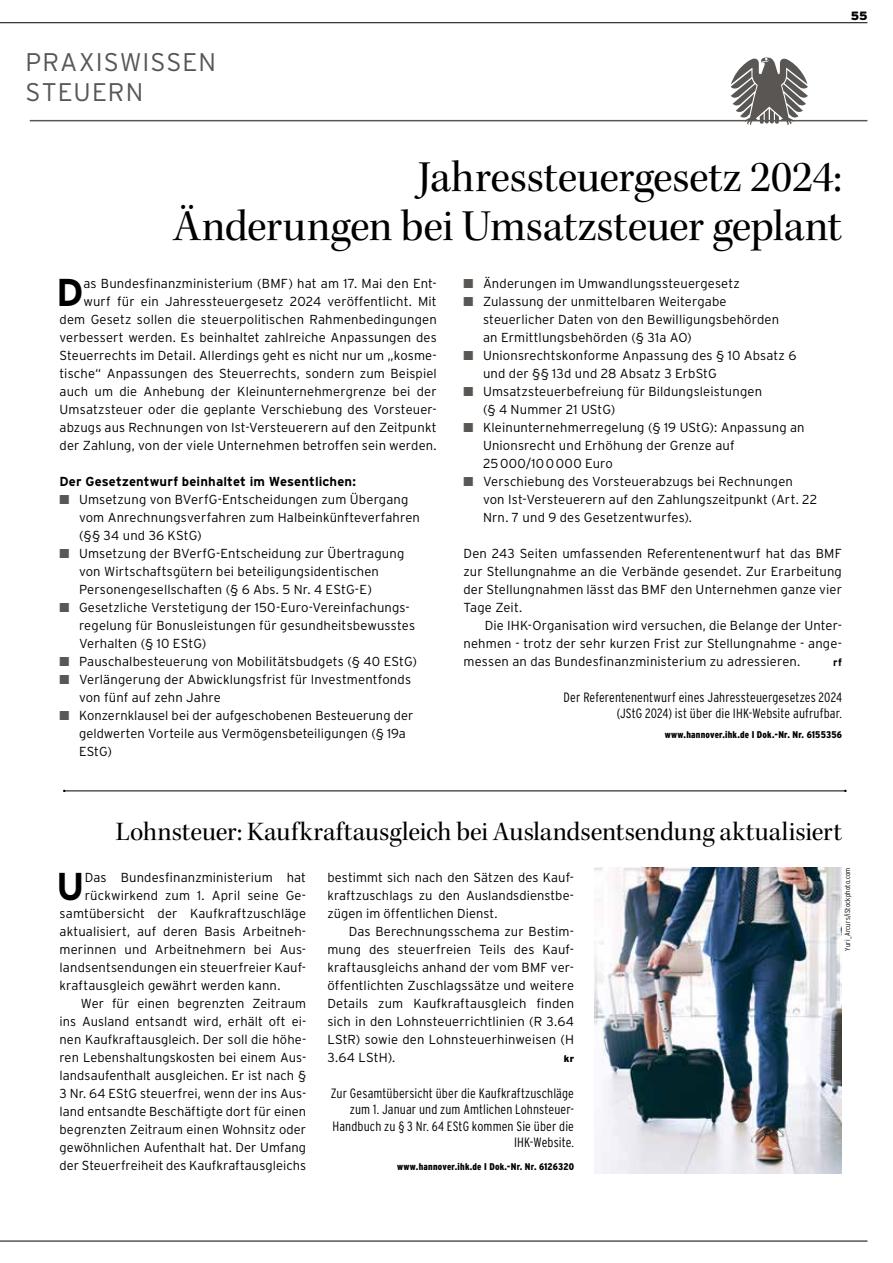
<style>
.page{position:relative;width:893px;height:1263px;background:#fff}
.page>*{position:absolute;margin:0;border:0;box-sizing:border-box;transform-origin:0 0}
.t1{font:45px/49.5px "Kepler Std Subh";letter-spacing:-.005em;color:#000;text-align:right}
.t2{font:700 38.7px "Interstate";color:#000}
.t3{font:27px "Kepler Std Subh";color:#000}
.t4{font:300 25.5px/30px "Interstate";letter-spacing:.04em;color:#595654}
.t5{font:300 condensed 13.5px/16.2px "Interstate";letter-spacing:.01em;color:#000;text-align:right}
.t6{font:300 13.05px/18px "Interstate";letter-spacing:.01em;color:#000}
.t7{font:700 13.05px "Interstate";letter-spacing:.01em;color:#000}
.t8{font:900 12px "Interstate";color:#000}
.t9{font:700 10.5px "Interstate";color:#000}
.t10{font:900 condensed 9.75px "Interstate";letter-spacing:.025em;color:#000}
.t11{font:900 9.75px "Interstate";color:#000}
.t12{font:300 condensed 7.5px "Interstate";letter-spacing:.025em;color:#000}
.s1{color:#595654}
</style>
<div class="page">
<img style="left:595px;top:867px;width:247px;height:307px">
<hr style="left:30px;top:120px;width:837px;height:1px;background:#595654">
<svg style="left:731px;top:57px;width:77px;height:68px"></svg>
<hr style="left:64px;top:791px;width:781px;height:1px;background:#000">
<hr style="left:0;top:1241px;width:867px;height:1px;background:#000">
<hr style="left:0;top:22px;width:867px;height:1px;background:#000">
<h3 class="t4" style="left:26px;top:47px;width:192px">PRAXISWISSEN<br>STEUERN</h3>
<p class="t8" style="left:851px;top:9px;width:18px">55</p>
<h1 class="t1" style="left:174px;top:153px;width:670px">Jahressteuergesetz 2024:<br>Änderungen bei Umsatzsteuer geplant</h1>
<p class="t6" style="left:60px;top:274px;width:379px;text-align:right">as Bundesfinanzministerium (BMF) hat am 17. Mai den Ent&shy;wurf für ein Jahressteuergesetz 2024 veröffentlicht. Mit dem Gesetz sollen die steuerpolitischen Rahmenbedingungen verbessert werden. Es beinhaltet zahlreiche Anpassungen des Steuerrechts im Detail. Allerdings geht es nicht nur um „kosme&shy;tische“ Anpassungen des Steuerrechts, sondern zum Beispiel auch um die Anhebung der Kleinunternehmergrenze bei der Umsatzsteuer oder die geplante Verschiebung des Vorsteuer&shy;abzugs aus Rechnungen von Ist-Versteuerern auf den Zeitpunkt der Zahlung, von der viele Unternehmen betroffen sein werden.</p>
<p class="t7" style="left:60px;top:473px;width:298px">Der Gesetzentwurf beinhaltet im Wesentlichen:</p>
<p class="t6" style="left:79px;top:490px;width:342px;text-indent:-20px"><span class="s1">■</span> Umsetzung von BVerfG-Entscheidungen zum Übergang vom Anrechnungsverfahren zum Halbeinkünfteverfahren (§§ 34 und 36 KStG)</p>
<p class="t6" style="left:79px;top:544px;width:327px;text-indent:-19px"><span class="s1">■</span> Umsetzung der BVerfG-Entscheidung zur Übertragung von Wirtschaftsgütern bei beteiligungsidentischen<br>Personengesellschaften (§ 6 Abs. 5 Nr. 4 EStG-E)</p>
<p class="t6" style="left:79px;top:598px;width:338px;text-indent:-19px"><span class="s1">■</span> Gesetzliche Verstetigung der 150-Euro-Vereinfachungs&shy;regelung für Bonusleistungen für gesundheitsbewusstes<br>Verhalten (§ 10 EStG)</p>
<p class="t6" style="left:60px;top:652px;width:359px"><span class="s1">■</span> Pauschalbesteuerung von Mobilitätsbudgets (§ 40 EStG)</p>
<p class="t6" style="left:79px;top:670px;width:334px;text-indent:-19px"><span class="s1">■</span> Verlängerung der Abwicklungsfrist für Investmentfonds von fünf auf zehn Jahre</p>
<p class="t6" style="left:79px;top:706px;width:336px;text-indent:-19px"><span class="s1">■</span> Konzernklausel bei der aufgeschobenen Besteuerung der geldwerten Vorteile aus Vermögensbeteiligungen (§ 19a<br>EStG)</p>
<h2 class="t2" style="left:56px;top:269px;width:29px">D</h2>
<p class="t6" style="left:463px;top:274px;width:278px"><span class="s1">■</span> Änderungen im Umwandlungssteuergesetz</p>
<p class="t6" style="left:483px;top:292px;width:298px;text-indent:-20px"><span class="s1">■</span> Zulassung der unmittelbaren Weitergabe steuerlicher Daten von den Bewilligungsbehörden an Ermittlungsbehörden (§ 31a AO)</p>
<p class="t6" style="left:483px;top:346px;width:315px;text-indent:-19px"><span class="s1">■</span> Unionsrechtskonforme Anpassung des § 10 Absatz 6 und der §§ 13d und 28 Absatz 3 ErbStG</p>
<p class="t6" style="left:483px;top:382px;width:281px;text-indent:-19px"><span class="s1">■</span> Umsatzsteuerbefreiung für Bildungsleistungen (§ 4 Nummer 21 UStG)</p>
<p class="t6" style="left:483px;top:418px;width:323px;text-indent:-19px"><span class="s1">■</span> Kleinunternehmerregelung (§ 19 UStG): Anpassung an<br>Unionsrecht und Erhöhung der Grenze auf<br>25000/100000 Euro</p>
<p class="t6" style="left:483px;top:472px;width:336px;text-indent:-19px"><span class="s1">■</span> Verschiebung des Vorsteuerabzugs bei Rechnungen von Ist-Versteuerern auf den Zahlungszeitpunkt (Art. 22<br>Nrn. 7 und 9 des Gesetzentwurfes).</p>
<p class="t6" style="left:463px;top:544px;width:380px;text-align:justify">Den 243 Seiten umfassenden Referentenentwurf hat das BMF zur Stellungnahme an die Verbände gesendet. Zur Erarbeitung der Stellungnahmen lässt das BMF den Unternehmen ganze vier Tage Zeit.</p>
<p class="t6" style="left:463px;top:616px;width:380px;text-align:justify;text-indent:21px">Die IHK-Organisation wird versuchen, die Belange der Unter&shy;nehmen - trotz der sehr kurzen Frist zur Stellungnahme - ange&shy;messen an das Bundesfinanzministerium zu adressieren.</p>
<p class="t9" style="left:833px;top:656px;width:10px">rf</p>
<p class="t5" style="left:564px;top:689px;width:280px">Der Referentenentwurf eines Jahressteuergesetzes 2024 (JStG 2024) ist über die IHK-Website aufrufbar.</p>
<p class="t10" style="left:665px;top:729px;width:179px">www.hannover.ihk.de I Dok.-Nr. Nr. 6155356</p>
<h3 class="t3" style="left:116px;top:816px;width:727px">Lohnsteuer: Kaufkraftausgleich bei Auslandsentsendung aktualisiert</h3>
<h2 class="t2" style="left:56px;top:863px;width:30px">U</h2>
<p class="t6" style="left:85px;top:868px;width:223px">Das Bundesfinanzministerium hat</p>
<p class="t6" style="left:85px;top:886px;width:223px">rückwirkend zum 1. April seine Ge-</p>
<p class="t6" style="left:60px;top:904px;width:248px">samtübersicht der Kaufkraftzuschläge</p>
<p class="t6" style="left:60px;top:922px;width:248px">aktualisiert, auf deren Basis Arbeitneh-</p>
<p class="t6" style="left:60px;top:940px;width:248px">merinnen und Arbeitnehmern bei Aus-</p>
<p class="t6" style="left:60px;top:958px;width:248px">landsentsendungen ein steuerfreier Kauf-</p>
<p class="t6" style="left:60px;top:976px;width:222px">kraftausgleich gewährt werden kann.</p>
<p class="t6" style="left:81px;top:994px;width:227px">Wer für einen begrenzten Zeitraum</p>
<p class="t6" style="left:60px;top:1012px;width:248px">ins Ausland entsandt wird, erhält oft ei-</p>
<p class="t6" style="left:60px;top:1030px;width:248px">nen Kaufkraftausgleich. Der soll die höhe-</p>
<p class="t6" style="left:60px;top:1048px;width:248px">ren Lebenshaltungskosten bei einem Aus-</p>
<p class="t6" style="left:60px;top:1066px;width:248px">landsaufenthalt ausgleichen. Er ist nach §</p>
<p class="t6" style="left:60px;top:1084px;width:248px">3 Nr. 64 EStG steuerfrei, wenn der ins Aus-</p>
<p class="t6" style="left:60px;top:1102px;width:248px">land entsandte Beschäftigte dort für einen</p>
<p class="t6" style="left:60px;top:1120px;width:248px">begrenzten Zeitraum einen Wohnsitz oder</p>
<p class="t6" style="left:60px;top:1138px;width:248px">gewöhnlichen Aufenthalt hat. Der Umfang</p>
<p class="t6" style="left:60px;top:1156px;width:248px">der Steuerfreiheit des Kaufkraftausgleichs</p>
<p class="t6" style="left:327px;top:868px;width:248px;text-align:justify">bestimmt sich nach den Sätzen des Kauf&shy;kraftzuschlags zu den Auslandsdienstbe&shy;zügen im öffentlichen Dienst.</p>
<p class="t6" style="left:327px;top:922px;width:248px;text-align:justify;text-indent:21px">Das Berechnungsschema zur Bestim&shy;mung des steuerfreien Teils des Kauf&shy;kraftausgleichs anhand der vom BMF ver&shy;öffentlichten Zuschlagssätze und weitere Details zum Kaufkraftausgleich finden sich in den Lohnsteuerrichtlinien (R 3.64<br>LStR) sowie den Lohnsteuerhinweisen (H 3.64 LStH).</p>
<p class="t11" style="left:564px;top:1053px;width:12px">kr</p>
<p class="t5" style="left:331px;top:1085px;width:245px">Zur Gesamtübersicht über die Kaufkraftzuschläge zum 1. Januar und zum Amtlichen Lohnsteuer-Handbuch zu § 3 Nr. 64 EStG kommen Sie über die IHK-Website.</p>
<p class="t10" style="left:397px;top:1161px;width:178px">www.hannover.ihk.de I Dok.-Nr. Nr. 6126320</p>
<p class="t12" style="left:843px;top:951px;width:85px;rotate:-90deg">Yuri_Arcurs/iStockphoto.com</p>
</div>
